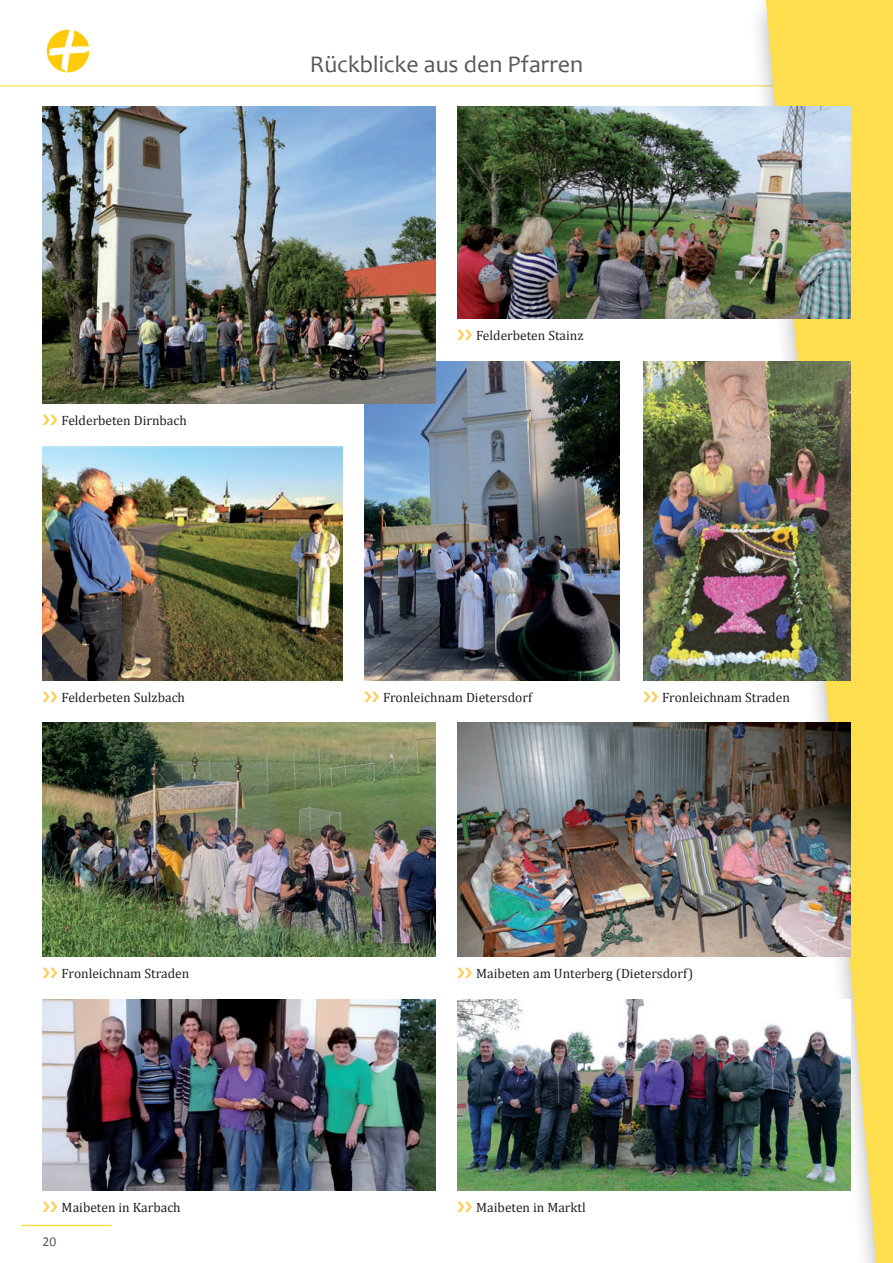
<style>
.page{position:relative;width:893px;height:1263px;background:#fff}
.page>*{position:absolute;margin:0;border:0;box-sizing:border-box;transform-origin:0 0}
.t1{font:24px "Candara";color:#57585a}
.t2{font:13.5px "Cambria";color:#231f20}
.t3{font:13.5px "Calibri";color:#57585a}
</style>
<div class="page">
<hr style="left:0;top:85px;width:893px;height:2px;background:#ffe578">
<hr style="left:21px;top:1225px;width:90px;height:1px;background:#ffde4e">
<svg style="left:47px;top:30px;width:42px;height:42px"></svg>
<div style="left:748px;top:0;width:145px;height:1263px;background:#231f20;opacity:.5"></div>
<svg style="left:766px;top:0;width:127px;height:1263px;fill:#ffde4e"></svg>
<img style="left:457px;top:106px;width:393px;height:213px">
<img style="left:43px;top:446px;width:300px;height:234px">
<img style="left:364px;top:361px;width:255px;height:319px">
<img style="left:43px;top:723px;width:393px;height:234px">
<img style="left:643px;top:361px;width:207px;height:319px">
<img style="left:457px;top:723px;width:393px;height:234px">
<img style="left:43px;top:999px;width:393px;height:192px">
<img style="left:457px;top:999px;width:393px;height:192px">
<img style="left:43px;top:106px;width:393px;height:298px">
<h1 class="t1" style="left:310px;top:50px;width:275px">Rückblicke aus den Pfarren</h1>
<p class="t2" style="left:62px;top:413px;width:127px">Felderbeten Dirnbach</p>
<p class="t2" style="left:476px;top:328px;width:109px">Felderbeten Stainz</p>
<p class="t2" style="left:62px;top:689px;width:125px">Felderbeten Sulzbach</p>
<p class="t2" style="left:383px;top:689px;width:150px">Fronleichnam Dietersdorf</p>
<p class="t2" style="left:662px;top:689px;width:129px">Fronleichnam Straden</p>
<p class="t2" style="left:62px;top:965px;width:129px">Fronleichnam Straden</p>
<p class="t2" style="left:476px;top:965px;width:219px">Maibeten am Unterberg (Dietersdorf)</p>
<p class="t2" style="left:62px;top:1199px;width:121px">Maibeten in Karbach</p>
<p class="t3" style="left:43px;top:1233px;width:15px">20</p>
<p class="t2" style="left:476px;top:1199px;width:111px">Maibeten in Marktl</p>
</div>
